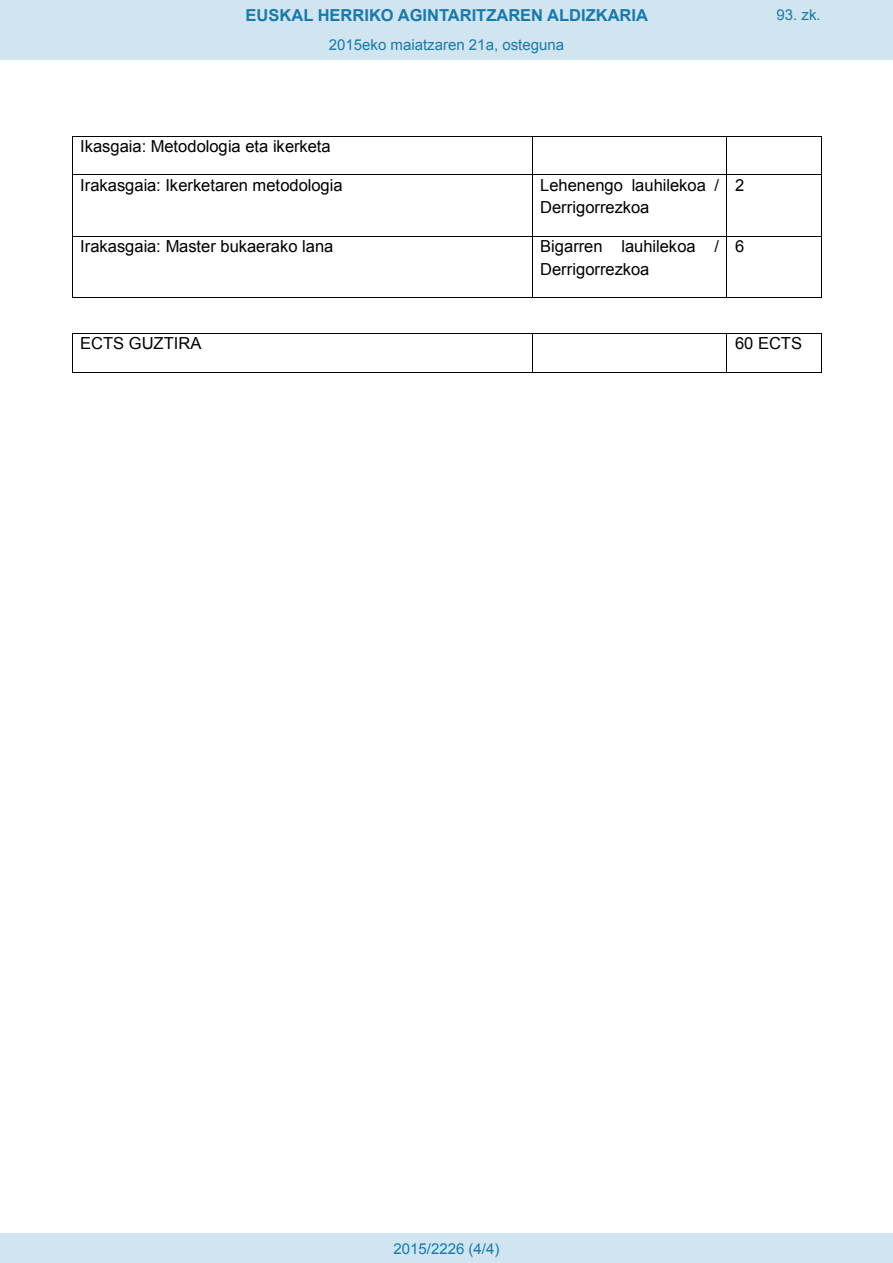
<style>
.page{position:relative;width:893px;height:1263px;background:#fff}
.page>*{position:absolute;margin:0;border:0;box-sizing:border-box;transform-origin:0 0}
.t1{font:16.5px/22.8px "Arial";color:#000}
.t2{font:700 16.5px "Arial";color:#1879ad}
.Paginacion_Centro{font:15px "Arial";color:#1879ad}
</style>
<div class="page">
<hr style="left:72px;top:136px;width:460px;height:1px;background:#000">
<hr style="left:532px;top:136px;width:194px;height:1px;background:#000">
<hr style="left:727px;top:136px;width:94px;height:1px;background:#000">
<hr style="left:72px;top:137px;width:1px;height:38px;background:#000">
<hr style="left:532px;top:137px;width:1px;height:38px;background:#000">
<hr style="left:726px;top:137px;width:1px;height:38px;background:#000">
<hr style="left:821px;top:137px;width:1px;height:38px;background:#000">
<hr style="left:72px;top:175px;width:460px;height:1px;background:#000">
<hr style="left:532px;top:175px;width:194px;height:1px;background:#000">
<hr style="left:727px;top:175px;width:94px;height:1px;background:#000">
<hr style="left:72px;top:175px;width:1px;height:61px;background:#000">
<hr style="left:532px;top:175px;width:1px;height:61px;background:#000">
<hr style="left:726px;top:175px;width:1px;height:61px;background:#000">
<hr style="left:821px;top:175px;width:1px;height:61px;background:#000">
<hr style="left:72px;top:236px;width:460px;height:1px;background:#000">
<hr style="left:532px;top:236px;width:194px;height:1px;background:#000">
<hr style="left:727px;top:236px;width:94px;height:1px;background:#000">
<hr style="left:72px;top:236px;width:1px;height:61px;background:#000">
<hr style="left:72px;top:297px;width:460px;height:1px;background:#000">
<hr style="left:532px;top:236px;width:1px;height:61px;background:#000">
<hr style="left:532px;top:297px;width:194px;height:1px;background:#000">
<hr style="left:726px;top:236px;width:1px;height:61px;background:#000">
<hr style="left:727px;top:297px;width:94px;height:1px;background:#000">
<hr style="left:821px;top:236px;width:1px;height:61px;background:#000">
<hr style="left:72px;top:333px;width:460px;height:1px;background:#000">
<hr style="left:532px;top:333px;width:194px;height:1px;background:#000">
<hr style="left:727px;top:333px;width:94px;height:1px;background:#000">
<hr style="left:72px;top:334px;width:1px;height:38px;background:#000">
<hr style="left:72px;top:372px;width:460px;height:1px;background:#000">
<hr style="left:532px;top:334px;width:1px;height:38px;background:#000">
<hr style="left:532px;top:372px;width:194px;height:1px;background:#000">
<hr style="left:726px;top:334px;width:1px;height:38px;background:#000">
<hr style="left:727px;top:372px;width:94px;height:1px;background:#000">
<hr style="left:821px;top:334px;width:1px;height:38px;background:#000">
<div style="left:0;top:0;width:893px;height:60px;background:#d0e5f0"></div>
<div style="left:0;top:1233px;width:893px;height:30px;background:#d0e5f0"></div>
<p class="t2" style="left:246px;top:4px;width:404px">EUSKAL HERRIKO AGINTARITZAREN ALDIZKARIA</p>
<p class="Paginacion_Centro" style="left:776px;top:5px;width:46px">93. zk.</p>
<p class="Paginacion_Centro" style="left:329px;top:35px;width:237px">2015eko maiatzaren 21a, osteguna</p>
<p class="t1" style="left:80px;top:135px;width:252px">Ikasgaia: Metodologia eta ikerketa</p>
<p class="t1" style="left:80px;top:174px;width:264px">Irakasgaia: Ikerketaren metodologia</p>
<p class="t1" style="left:540px;top:174px;width:180px">Lehenengo lauhilekoa /<br>Derrigorrezkoa</p>
<p class="t1" style="left:735px;top:174px;width:11px">2</p>
<p class="t1" style="left:80px;top:235px;width:255px">Irakasgaia: Master bukaerako lana</p>
<p class="t1" style="left:540px;top:235px;width:180px">Bigarren lauhilekoa /<br>Derrigorrezkoa</p>
<p class="t1" style="left:735px;top:235px;width:11px">6</p>
<p class="t1" style="left:80px;top:332px;width:123px">ECTS GUZTIRA</p>
<p class="t1" style="left:735px;top:332px;width:69px">60 ECTS</p>
<p class="Paginacion_Centro" style="left:393px;top:1238px;width:107px">2015/2226 (4/4)</p>
</div>
